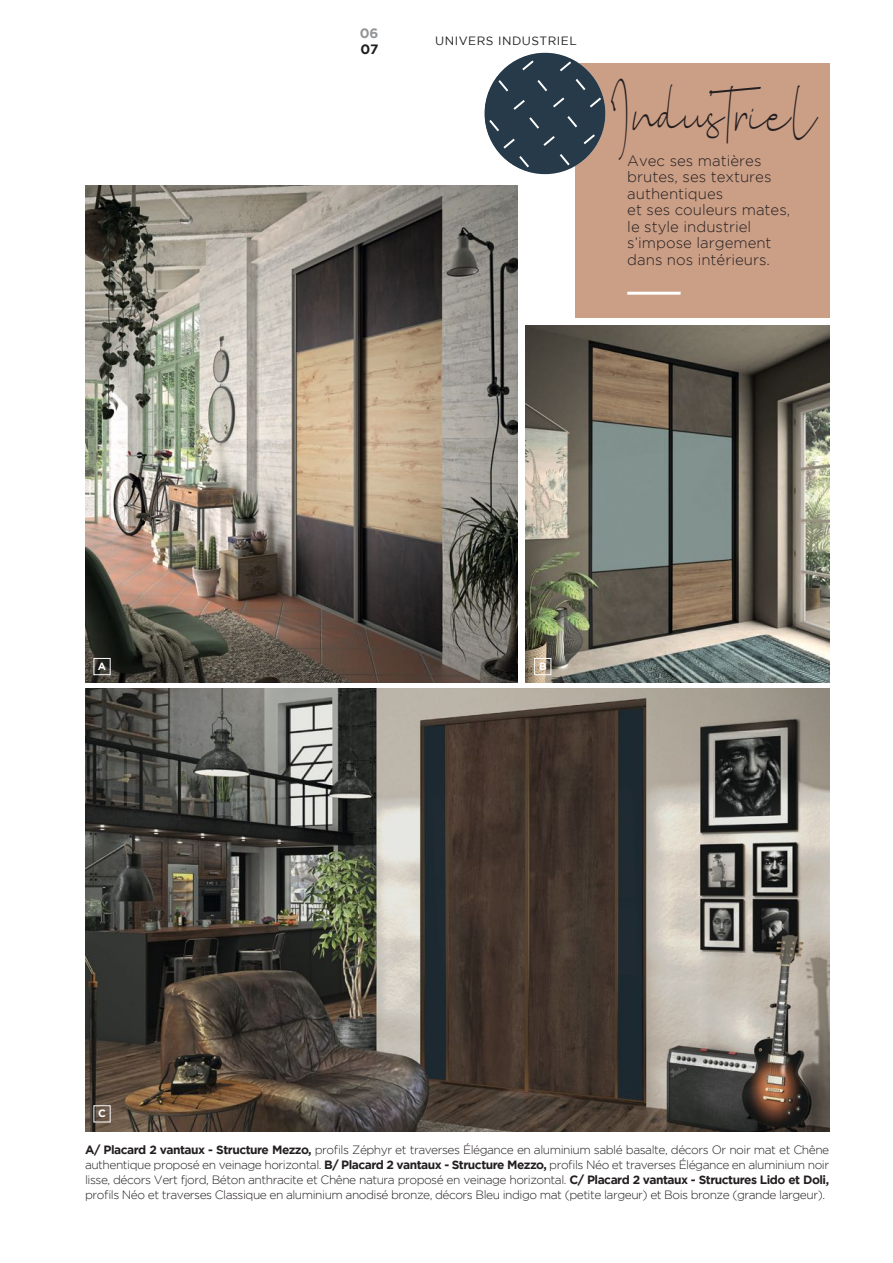
<style>
.page{position:relative;width:893px;height:1263px;background:#fff}
.page>*{position:absolute;margin:0;border:0;box-sizing:border-box;transform-origin:0 0}
.t1{font:35.25px "siontins";letter-spacing:-.02em;color:#231f20}
.t2{font:300 15px/16.5px "Gotham HTF";color:#231f20}
.t3{font:13.5px "Gotham HTF Bold 2";color:#939598}
.t4{font:13.5px "Gotham HTF Bold 2";color:#231f20}
.t5{font:300 12px/15px "Gotham HTF";letter-spacing:-.04em;color:#231f20;text-align:justify}
.t6{font:12px "Gotham HTF";letter-spacing:.04em;color:#231f20}
.t7{font:10.5px "Gotham HTF Bold 2";color:#fff}
.s1{font-family:"Gotham HTF Bold 2";font-weight:400}
</style>
<div class="page">
<img style="left:85px;top:689px;width:744px;height:442px">
<img style="left:85px;top:185px;width:433px;height:497px">
<img style="left:525px;top:325px;width:304px;height:357px">
<div style="left:94px;top:1105px;width:17px;height:17px;border:1px solid #fff"></div>
<div style="left:94px;top:658px;width:17px;height:17px;border:1px solid #fff"></div>
<div style="left:534px;top:658px;width:17px;height:17px;border:1px solid #fff"></div>
<div style="left:73px;top:479px;width:17px;height:17px;border:1px solid #fff"></div>
<div style="left:575px;top:64px;width:254px;height:254px;background:#cb9e86"></div>
<hr style="left:627px;top:292px;width:54px;height:3px;background:#fff">
<svg style="left:484px;top:53px;width:121px;height:121px"></svg>
<p class="t3" style="left:360px;top:25px;width:20px">06</p>
<p class="t4" style="left:361px;top:41px;width:19px">07</p>
<p class="t6" style="left:435px;top:34px;width:143px">UNIVERS INDUSTRIEL</p>
<h1 class="t1" style="left:611px;top:98px;width:208px">Indus trie l</h1>
<p class="t2" style="left:627px;top:152px;width:164px">Avec ses matières brutes, ses textures authentiques<br>et ses couleurs mates, le style industriel s’impose largement dans nos intérieurs.</p>
<p class="t7" style="left:98px;top:660px;width:10px">A</p>
<p class="t7" style="left:539px;top:660px;width:9px">B</p>
<p class="t7" style="left:98px;top:1107px;width:9px">C</p>
<p class="t5" style="left:85px;top:1142px;width:746px"><span class="s1">A/ Placard 2 vantaux - Structure Mezzo,</span> profils Zéphyr et traverses Élégance en aluminium sablé basalte, décors Or noir mat et Chêne authentique proposé en veinage horizontal. <span class="s1">B/ Placard 2 vantaux - Structure Mezzo,</span> profils Néo et traverses Élégance en aluminium noir lisse, décors Vert fjord, Béton anthracite et Chêne natura proposé en veinage horizontal. <span class="s1">C/ Placard 2 vantaux - Structures Lido et Doli, </span>profils Néo et traverses Classique en aluminium anodisé bronze, décors Bleu indigo mat (petite largeur) et Bois bronze (grande largeur).</p>
</div>
